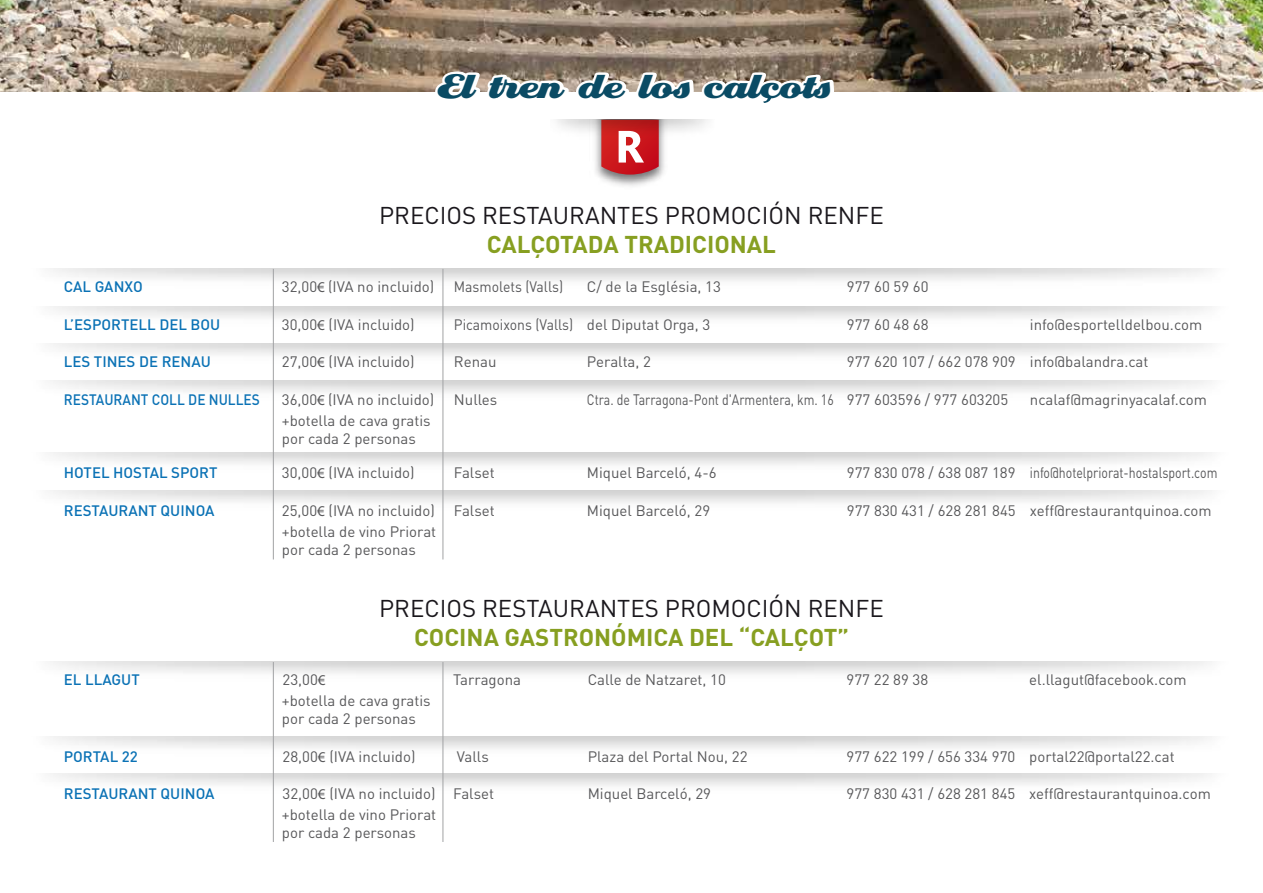
<style>
.page{position:relative;width:1263px;height:893px;background:#fff}
.page>*{position:absolute;margin:0;border:0;box-sizing:border-box;transform-origin:0 0}
.t1{font:36.75px "Eclat ICG";letter-spacing:-.15em;color:#0a4b64}
.t2{font:24px "DIN";color:#1a171c}
.t3{font:700 24px "DIN";color:#879f21}
.t4{font:15px/18px "DIN";color:#58585a}
.t5{font:500 15px "DIN";color:#0b72b5}
.t6{font:15px "DIN";color:#58585a;scale:.82 1}
.t7{font:15px "DIN";color:#58585a;scale:.93 1}
.t8{font:500 15px "DIN";color:#0b72b5;scale:.91 1}
.s1{font-family:"Myriad Pro"}
</style>
<div class="page">
<img style="left:0;top:0;width:1263px;height:92px">
<img style="left:595px;top:150px;width:70px;height:36px">
<img style="left:557px;top:120px;width:150px;height:30px">
<svg style="left:601px;top:120px;width:58px;height:55px;background:#cc4548"></svg>
<hr style="left:273px;top:269px;width:1px;height:290px;background:#a1a2a4">
<hr style="left:443px;top:269px;width:1px;height:290px;background:#a1a2a4">
<hr style="left:273px;top:662px;width:1px;height:180px;background:#a1a2a4">
<hr style="left:443px;top:662px;width:1px;height:180px;background:#a1a2a4">
<svg style="left:433px;top:69px;width:403px;height:34px"></svg>
<h1 class="t1" style="left:433px;top:66px;width:398px">El tren de los calcots</h1>
<h2 class="t2" style="left:379px;top:201px;width:506px">PRECIOS RESTAURANTES PROMOCIÓN RENFE</h2>
<h2 class="t3" style="left:487px;top:229px;width:291px">CALÇOTADA TRADICIONAL</h2>
<p class="t5" style="left:64px;top:277px;width:80px">CAL GANXO</p>
<p class="t4" style="left:282px;top:278px;width:154px">32,00<span class="s1">€</span> (IVA no incluido)</p>
<p class="t7" style="left:454px;top:277px;width:119px">Masmolets (Valls)</p>
<p class="t4" style="left:587px;top:278px;width:136px">C/ de la Església, 13</p>
<p class="t4" style="left:847px;top:278px;width:83px">977 60 59 60</p>
<p class="t5" style="left:64px;top:315px;width:158px">L’ESPORTELL DEL BOU</p>
<p class="t4" style="left:282px;top:315px;width:134px">30,00<span class="s1">€</span> (IVA incluido)</p>
<p class="t7" style="left:454px;top:315px;width:277px">Picamoixons (Valls) del Diputat Orga, 3</p>
<p class="t4" style="left:847px;top:315px;width:83px">977 60 48 68</p>
<p class="t4" style="left:1030px;top:315px;width:174px">info@esportelldelbou.com</p>
<p class="t5" style="left:64px;top:352px;width:149px">LES TINES DE RENAU</p>
<p class="t4" style="left:282px;top:353px;width:134px">27,00<span class="s1">€</span> (IVA incluido)</p>
<p class="t4" style="left:454px;top:353px;width:44px">Renau</p>
<p class="t4" style="left:587px;top:353px;width:66px">Peralta, 2</p>
<p class="t4" style="left:847px;top:353px;width:303px">977 620 107 / 662 078 909 info@balandra.cat</p>
<p class="t8" style="left:64px;top:390px;width:217px">RESTAURANT COLL DE NULLES</p>
<p class="t4" style="left:282px;top:390px;width:154px">36,00<span class="s1">€</span> (IVA no incluido)</p>
<p class="t4" style="left:454px;top:390px;width:45px">Nulles</p>
<p class="t6" style="left:587px;top:390px;width:515px">Ctra. de Tarragona-Pont d'Armentera, km. 16 977 603596 / 977 603205</p>
<p class="t4" style="left:1030px;top:390px;width:179px">ncalaf@magrinyacalaf.com</p>
<p class="t4" style="left:282px;top:411px;width:150px">+botella de cava gratis por cada 2 personas</p>
<p class="t5" style="left:64px;top:463px;width:155px">HOTEL HOSTAL SPORT</p>
<p class="t4" style="left:282px;top:464px;width:134px">30,00<span class="s1">€</span> (IVA incluido)</p>
<p class="t4" style="left:454px;top:464px;width:42px">Falset</p>
<p class="t4" style="left:587px;top:464px;width:131px">Miquel Barceló, 4-6</p>
<p class="t4" style="left:847px;top:464px;width:372px">977 830 078 / 638 087 189 info@hotelpriorat-hostalsport.com</p>
<p class="t5" style="left:64px;top:501px;width:152px">RESTAURANT QUINOA</p>
<p class="t4" style="left:282px;top:501px;width:154px">25,00<span class="s1">€</span> (IVA no incluido)</p>
<p class="t4" style="left:454px;top:501px;width:42px">Falset</p>
<p class="t4" style="left:587px;top:501px;width:125px">Miquel Barceló, 29</p>
<p class="t4" style="left:847px;top:501px;width:366px">977 830 431 / 628 281 845 xeff@restaurantquinoa.com</p>
<p class="t4" style="left:282px;top:522px;width:156px">+botella de vino Priorat por cada 2 personas</p>
<h2 class="t2" style="left:379px;top:594px;width:506px">PRECIOS RESTAURANTES PROMOCIÓN RENFE</h2>
<h2 class="t3" style="left:414px;top:622px;width:436px">COCINA GASTRONÓMICA DEL “CALÇOT”</h2>
<p class="t5" style="left:64px;top:670px;width:77px">EL LLAGUT</p>
<p class="t4" style="left:283px;top:671px;width:44px">23,00<span class="s1">€</span></p>
<p class="t4" style="left:453px;top:671px;width:69px">Tarragona</p>
<p class="t4" style="left:588px;top:671px;width:140px">Calle de Natzaret, 10</p>
<p class="t4" style="left:847px;top:671px;width:83px">977 22 89 38</p>
<p class="t4" style="left:1029px;top:671px;width:159px">el.llagut@facebook.com</p>
<p class="t4" style="left:282px;top:692px;width:150px">+botella de cava gratis por cada 2 personas</p>
<p class="t5" style="left:64px;top:747px;width:76px">PORTAL 22</p>
<p class="t4" style="left:283px;top:747px;width:134px">28,00<span class="s1">€</span> (IVA incluido)</p>
<p class="t4" style="left:457px;top:747px;width:33px">Valls</p>
<p class="t4" style="left:588px;top:747px;width:161px">Plaza del Portal Nou, 22</p>
<p class="t4" style="left:847px;top:747px;width:330px">977 622 199 / 656 334 970 portal22@portal22.cat</p>
<p class="t5" style="left:64px;top:784px;width:152px">RESTAURANT QUINOA</p>
<p class="t4" style="left:283px;top:785px;width:213px">32,00<span class="s1">€</span> (IVA no incluido) Falset</p>
<p class="t4" style="left:588px;top:785px;width:125px">Miquel Barceló, 29</p>
<p class="t4" style="left:847px;top:785px;width:366px">977 830 431 / 628 281 845 xeff@restaurantquinoa.com</p>
<p class="t4" style="left:282px;top:806px;width:156px">+botella de vino Priorat por cada 2 personas</p>
</div>
